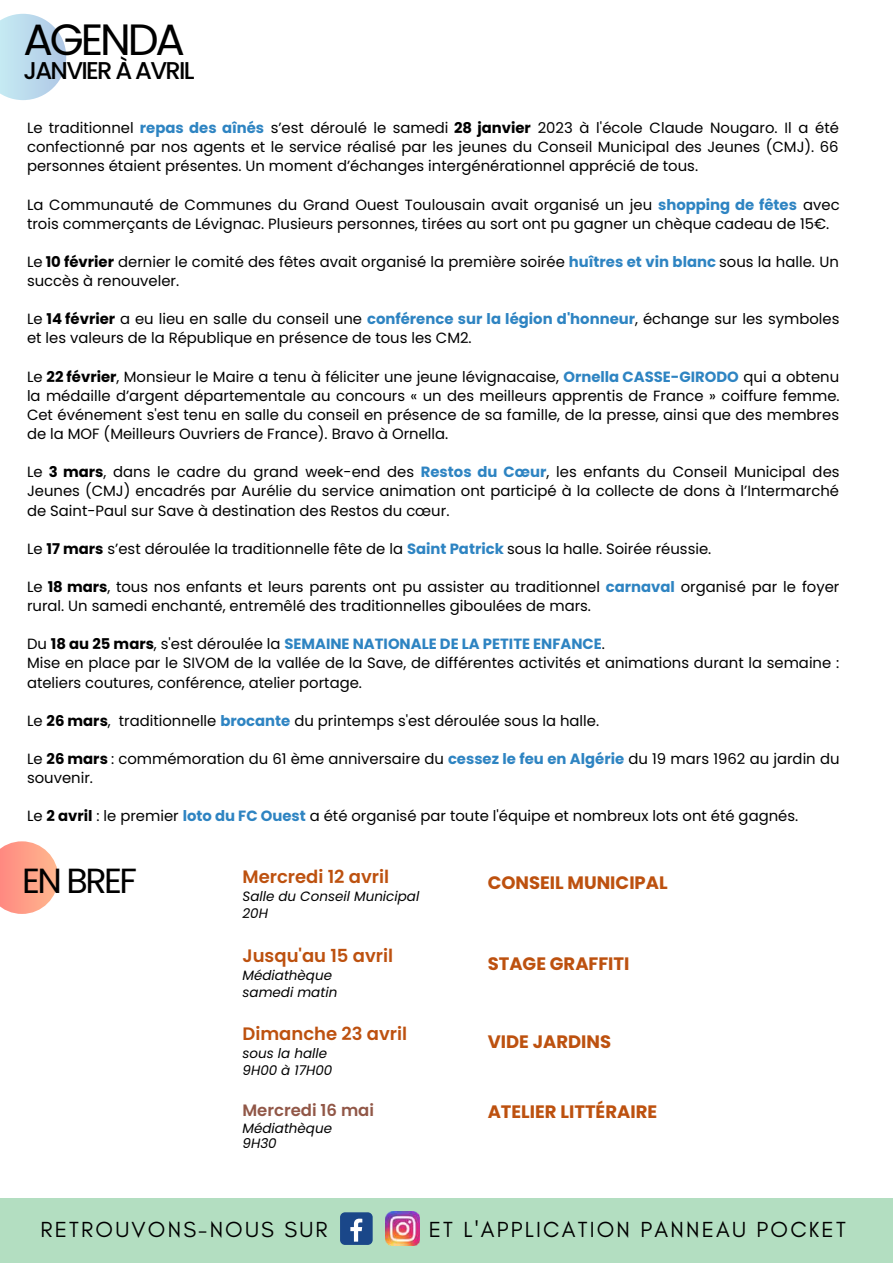
<style>
.page{position:relative;width:893px;height:1264px;background:#fff}
.page>*{position:absolute;margin:0;border:0;box-sizing:border-box;transform-origin:0 0}
.t1{font:43.8px "Poppins";letter-spacing:-.07em;color:#000}
.t2{font:34.8px "Poppins";letter-spacing:-.07em;color:#000}
.t3{font:500 24.3px "Poppins";letter-spacing:-.07em;color:#000}
.t4{font:22.2px "Glacial Indifference";letter-spacing:.1em;color:#000}
.t5{font:700 18px "Poppins";color:#bd510f}
.t6{font:600 18px "Poppins";color:#bd510f}
.t7{font:600 16.5px "Poppins";color:#915747}
.t8{font:14.85px/19px "Poppins";color:#000}
.t9{font:italic 13.5px/16.8px "Poppins";color:#000}
.s1{font-weight:700;color:#2e84c2}
.s2{font-weight:700}
</style>
<div class="page">
<svg style="left:0;top:14px;width:66px;height:86px;background:#c5dfef"></svg>
<svg style="left:0;top:841px;width:58px;height:73px;background:#ffae9a"></svg>
<div style="left:0;top:1197px;width:892px;height:65px;background:#b3dec1"></div>
<img style="left:385px;top:1211px;width:34px;height:33px">
<div style="left:340px;top:1212px;width:32px;height:32px;background:#1a4789;border-radius:5px"></div>
<svg style="left:350px;top:1218px;width:12px;height:23px"></svg>
<h1 class="t1" style="left:23px;top:9px;width:163px">AGENDA</h1>
<h3 class="t3" style="left:23px;top:53px;width:173px">JANVIER À AVRIL</h3>
<p class="t8" style="left:27px;top:118px;width:813px;text-align:justify">Le traditionnel <span class="s1">repas des aînés</span> s’est déroulé le samedi <span class="s2">28 janvier</span> 2023 à l'école Claude Nougaro. Il a été confectionné par nos agents et le service réalisé par les jeunes du Conseil Municipal des Jeunes (CMJ). 66 personnes étaient présentes. Un moment d’échanges intergénérationnel apprécié de tous.</p>
<p class="t8" style="left:27px;top:195px;width:814px">La Communauté de Communes du Grand Ouest Toulousain avait organisé un jeu <span class="s1">shopping de fêtes</span> avec trois commerçants de Lévignac. Plusieurs personnes, tirées au sort ont pu gagner un chèque cadeau de 15€.</p>
<p class="t8" style="left:27px;top:252px;width:813px">Le <span class="s2">10 février</span> dernier le comité des fêtes avait organisé la première soirée <span class="s1">huîtres et vin blanc</span> sous la halle. Un succès à renouveler.</p>
<p class="t8" style="left:27px;top:309px;width:813px">Le <span class="s2">14 février</span> a eu lieu en salle du conseil une <span class="s1">conférence sur la légion d'honneur</span>, échange sur les symboles et les valeurs de la République en présence de tous les CM2.</p>
<p class="t8" style="left:27px;top:367px;width:814px;text-align:justify">Le <span class="s2">22 février</span>, Monsieur le Maire a tenu à féliciter une jeune lévignacaise, <span class="s1">Ornella CASSE-GIRODO</span> qui a obtenu la médaille d’argent départementale au concours « un des meilleurs apprentis de France » coiffure femme.<br>Cet événement s'est tenu en salle du conseil en présence de sa famille, de la presse, ainsi que des membres de la MOF (Meilleurs Ouvriers de France). Bravo à Ornella.</p>
<p class="t8" style="left:27px;top:462px;width:814px;text-align:justify">Le <span class="s2">3 mars</span>, dans le cadre du grand week-end des <span class="s1">Restos du Cœur</span>, les enfants du Conseil Municipal des Jeunes (CMJ) encadrés par Aurélie du service animation ont participé à la collecte de dons à l’Intermarché de Saint-Paul sur Save à destination des Restos du cœur.</p>
<p class="t8" style="left:27px;top:539px;width:685px">Le <span class="s2">17 mars</span> s’est déroulée la traditionnelle fête de la <span class="s1">Saint Patrick</span> sous la halle. Soirée réussie.</p>
<p class="t8" style="left:27px;top:577px;width:813px">Le <span class="s2">18 mars</span>, tous nos enfants et leurs parents ont pu assister au traditionnel <span class="s1">carnaval</span> organisé par le foyer rural. Un samedi enchanté, entremêlé des traditionnelles giboulées de mars.</p>
<p class="t8" style="left:27px;top:634px;width:813px">Du <span class="s2">18 au 25 mars</span>, s'est déroulée la <span class="s1">SEMAINE NATIONALE DE LA PETITE ENFANCE</span>.<br>Mise en place par le SIVOM de la vallée de la Save, de différentes activités et animations durant la semaine : ateliers coutures, conférence, atelier portage.</p>
<p class="t8" style="left:27px;top:711px;width:573px">Le <span class="s2">26 mars</span>, traditionnelle <span class="s1">brocante</span> du printemps s'est déroulée sous la halle.</p>
<p class="t8" style="left:27px;top:749px;width:814px">Le <span class="s2">26 mars</span> : commémoration du 61 ème anniversaire du <span class="s1">cessez le feu en Algérie</span> du 19 mars 1962 au jardin du souvenir.</p>
<p class="t8" style="left:27px;top:806px;width:772px">Le <span class="s2">2 avril</span> : le premier <span class="s1">loto du FC Ouest</span> a été organisé par toute l'équipe et nombreux lots ont été gagnés.</p>
<h2 class="t2" style="left:22px;top:856px;width:116px">EN BREF</h2>
<p class="t6" style="left:242px;top:864px;width:148px">Mercredi 12 avril</p>
<p class="t9" style="left:242px;top:887px;width:178px">Salle du Conseil Municipal<br>20H</p>
<p class="t6" style="left:242px;top:942px;width:152px">Jusqu'au 15 avril</p>
<p class="t9" style="left:242px;top:966px;width:96px">Médiathèque samedi matin</p>
<p class="t6" style="left:242px;top:1021px;width:166px">Dimanche 23 avril</p>
<p class="t9" style="left:242px;top:1045px;width:91px">sous la halle<br>9H00 à 17H00</p>
<p class="t7" style="left:242px;top:1098px;width:133px">Mercredi 16 mai</p>
<p class="t9" style="left:242px;top:1119px;width:91px;line-height:15.8px">Médiathèque<br>9H30</p>
<p class="t5" style="left:487px;top:869px;width:181px">CONSEIL MUNICIPAL</p>
<p class="t5" style="left:487px;top:950px;width:143px">STAGE GRAFFITI</p>
<p class="t5" style="left:487px;top:1029px;width:125px">VIDE JARDINS</p>
<p class="t5" style="left:487px;top:1099px;width:171px">ATELIER LITTÉRAIRE</p>
<h3 class="t4" style="left:40px;top:1216px;width:289px">RETROUVONS-NOUS SUR</h3>
<h3 class="t4" style="left:428px;top:1216px;width:418px">ET L'APPLICATION PANNEAU POCKET</h3>
</div>
